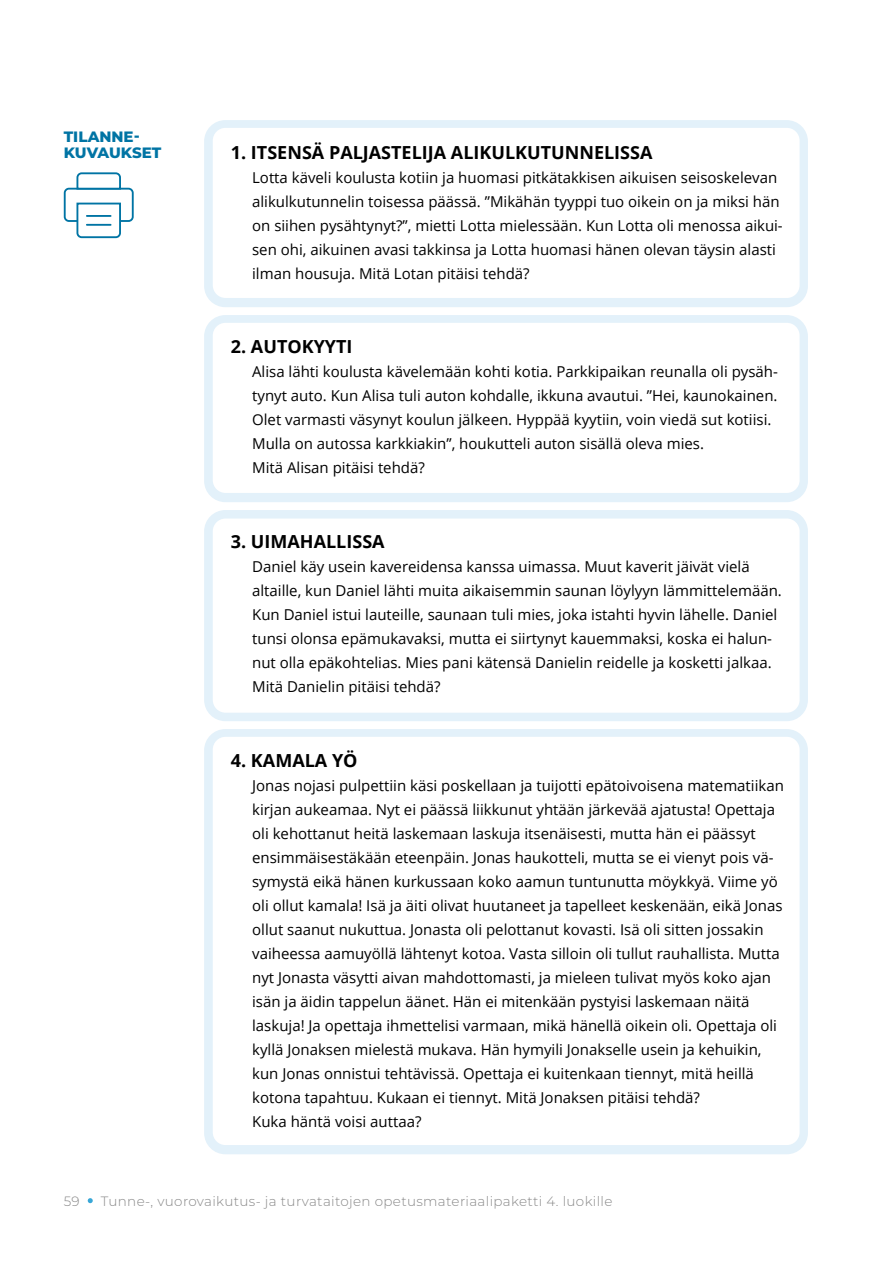
<style>
.page{position:relative;width:893px;height:1263px;background:#fff}
.page>*{position:absolute;margin:0;border:0;box-sizing:border-box;transform-origin:0 0}
.Otsikko_H3{font:700 18px "Open Sans";color:#000}
.Leipis{font:15px/24px "Open Sans";color:#000}
.Otsikko_H2{font:800 15px/16.5px "Montserrat";color:#0074a4}
.t1{font:300 13.5px "Montserrat";letter-spacing:.025em;color:#878787}
</style>
<div class="page">
<div style="left:204px;top:120px;width:604px;height:187px;background:#e3f1fa;border-radius:21px"></div>
<div style="left:213px;top:128px;width:587px;height:170px;background:#fff;border-radius:13px"></div>
<div style="left:204px;top:510px;width:604px;height:211px;background:#e3f1fa;border-radius:21px"></div>
<div style="left:213px;top:518px;width:587px;height:195px;background:#fff;border-radius:13px"></div>
<div style="left:204px;top:315px;width:604px;height:187px;background:#e3f1fa;border-radius:21px"></div>
<div style="left:213px;top:323px;width:587px;height:170px;background:#fff;border-radius:13px"></div>
<div style="left:204px;top:729px;width:604px;height:425px;background:#e3f1fa;border-radius:21px"></div>
<div style="left:213px;top:737px;width:587px;height:408px;background:#fff;border-radius:13px"></div>
<div style="left:64px;top:188px;width:70px;height:34px;border:2px solid #0074a4;border-radius:4px"></div>
<svg style="left:76px;top:172px;width:46px;height:19px"></svg>
<svg style="left:76px;top:202px;width:46px;height:37px"></svg>
<hr style="left:87px;top:215px;width:24px;height:2px;background:#0074a4">
<hr style="left:87px;top:224px;width:24px;height:2px;background:#0074a4">
<svg style="left:88px;top:1198px;width:5px;height:5px"></svg>
<h2 class="Otsikko_H2" style="left:64px;top:127px;width:99px">TILANNE-<br>KUVAUKSET</h2>
<h3 class="Otsikko_H3" style="left:231px;top:139px;width:423px">1. ITSENSÄ PALJASTELIJA ALIKULKUTUNNELISSA</h3>
<p class="Leipis" style="left:252px;top:165px;width:532px">Lotta käveli koulusta kotiin ja huomasi pitkätakkisen aikuisen seisoskelevan alikulkutunnelin toisessa päässä. ”Mikähän tyyppi tuo oikein on ja miksi hän on siihen pysähtynyt?”, mietti Lotta mielessään. Kun Lotta oli menossa aikui&shy;sen ohi, aikuinen avasi takkinsa ja Lotta huomasi hänen olevan täysin alasti ilman housuja. Mitä Lotan pitäisi tehdä?</p>
<h3 class="Otsikko_H3" style="left:231px;top:334px;width:123px">2. AUTOKYYTI</h3>
<p class="Leipis" style="left:252px;top:360px;width:527px">Alisa lähti koulusta kävelemään kohti kotia. Parkkipaikan reunalla oli pysäh&shy;tynyt auto. Kun Alisa tuli auton kohdalle, ikkuna avautui. ”Hei, kaunokainen.<br>Olet varmasti väsynyt koulun jälkeen. Hyppää kyytiin, voin viedä sut kotiisi.<br>Mulla on autossa karkkiakin”, houkutteli auton sisällä oleva mies.<br>Mitä Alisan pitäisi tehdä?</p>
<h3 class="Otsikko_H3" style="left:231px;top:529px;width:155px">3. UIMAHALLISSA</h3>
<p class="Leipis" style="left:252px;top:554px;width:531px">Daniel käy usein kavereidensa kanssa uimassa. Muut kaverit jäivät vielä altaille, kun Daniel lähti muita aikaisemmin saunan löylyyn lämmittelemään.<br>Kun Daniel istui lauteille, saunaan tuli mies, joka istahti hyvin lähelle. Daniel tunsi olonsa epämukavaksi, mutta ei siirtynyt kauemmaksi, koska ei halun&shy;nut olla epäkohtelias. Mies pani kätensä Danielin reidelle ja kosketti jalkaa.<br>Mitä Danielin pitäisi tehdä?</p>
<h3 class="Otsikko_H3" style="left:231px;top:748px;width:128px">4. KAMALA YÖ</h3>
<p class="Leipis" style="left:252px;top:773px;width:533px">Jonas nojasi pulpettiin käsi poskellaan ja tuijotti epätoivoisena matematiikan kirjan aukeamaa. Nyt ei päässä liikkunut yhtään järkevää ajatusta! Opettaja oli kehottanut heitä laskemaan laskuja itsenäisesti, mutta hän ei päässyt ensimmäisestäkään eteenpäin. Jonas haukotteli, mutta se ei vienyt pois vä&shy;symystä eikä hänen kurkussaan koko aamun tuntunutta möykkyä. Viime yö oli ollut kamala! Isä ja äiti olivat huutaneet ja tapelleet keskenään, eikä Jonas ollut saanut nukuttua. Jonasta oli pelottanut kovasti. Isä oli sitten jossakin vaiheessa aamuyöllä lähtenyt kotoa. Vasta silloin oli tullut rauhallista. Mutta nyt Jonasta väsytti aivan mahdottomasti, ja mieleen tulivat myös koko ajan isän ja äidin tappelun äänet. Hän ei mitenkään pystyisi laskemaan näitä laskuja! Ja opettaja ihmettelisi varmaan, mikä hänellä oikein oli. Opettaja oli kyllä Jonaksen mielestä mukava. Hän hymyili Jonakselle usein ja kehuikin, kun Jonas onnistui tehtävissä. Opettaja ei kuitenkaan tiennyt, mitä heillä kotona tapahtuu. Kukaan ei tiennyt. Mitä Jonaksen pitäisi tehdä?<br>Kuka häntä voisi auttaa?</p>
<p class="t1" style="left:64px;top:1192px;width:17px">59</p>
<p class="t1" style="left:101px;top:1192px;width:513px">Tunne-, vuorovaikutus- ja turvataitojen opetusmateriaalipaketti 4. luokille</p>
</div>
